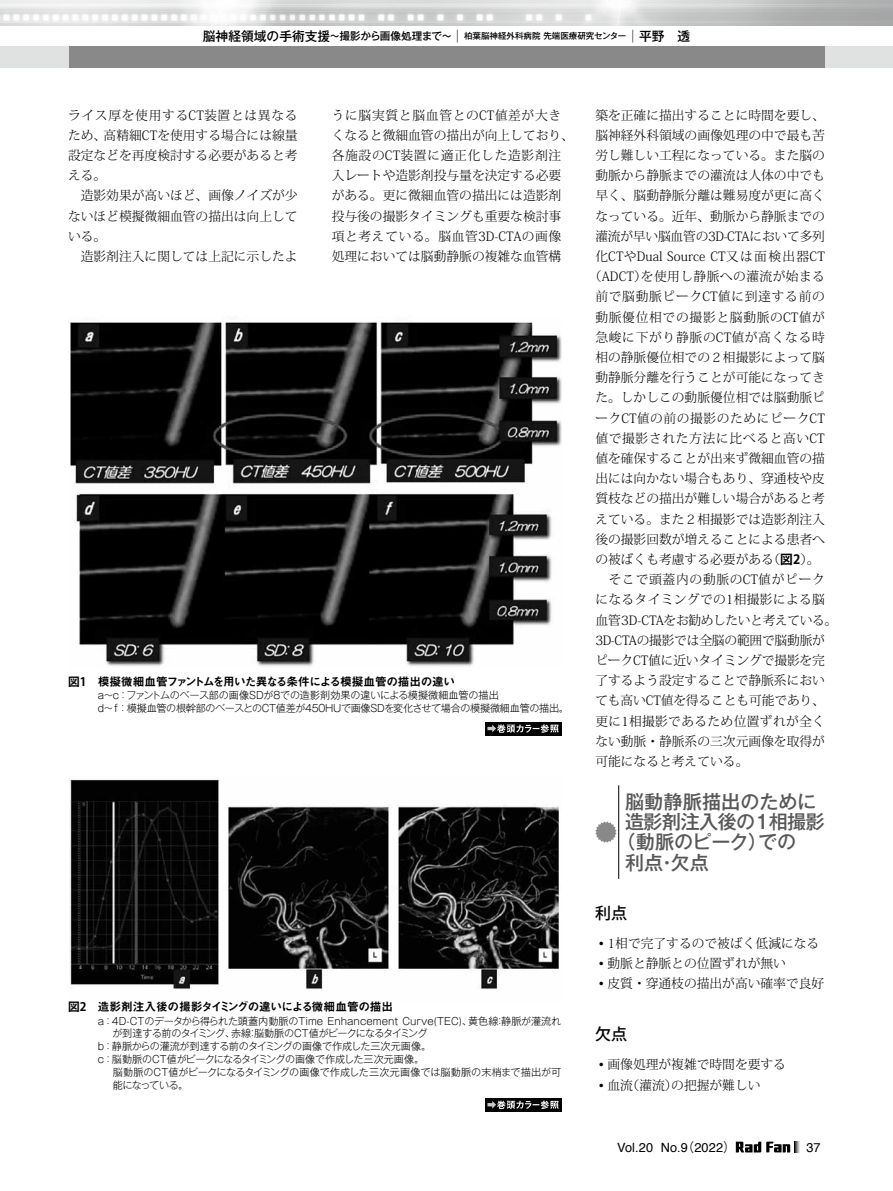
<style>
.page{position:relative;width:893px;height:1191px;background:#fff}
.page>*{position:absolute;margin:0;border:0;box-sizing:border-box;transform-origin:0 0}
.t1{font:500 19.2px "Gothic MB101 Pro";letter-spacing:-.01em;color:#595757}
.t2{font:500 19.2px "Gothic MB101 Pro";letter-spacing:-.03em;color:#595757}
.t3{font:500 15.9px "Koz Go Pro";color:#000}
.t4{font:300 12.75px/20.2px "Koz Min Pro";color:#000}
.t5{font:300 12.75px "Koz Min Pro";letter-spacing:.055em;color:#000}
.t6{font:300 12.75px "Koz Min Pro";letter-spacing:.025em;color:#000}
.t7{font:300 12.75px "Koz Min Pro";letter-spacing:-.03em;color:#000}
.t8{font:300 12.75px "Koz Min Pro";letter-spacing:.035em;color:#000}
.t9{font:300 12.75px "Koz Min Pro";letter-spacing:.045em;color:#000}
.t10{font:12.75px "Helvetica";letter-spacing:.01em;color:#000}
.t11{font:300 12.75px "Koz Min Pro";letter-spacing:.05em;color:#000}
.t12{font:11.7px "Midashi Go Pro MB31";letter-spacing:-.03em;color:#000}
.t13{font:300 10.05px/12.8px "Gothic MB101 Pro";letter-spacing:-.02em;color:#000}
.t14{font:300 10.05px "Gothic MB101 Pro";letter-spacing:.005em;color:#000}
.t15{font:300 10.05px "Gothic MB101 Pro";color:#000}
.t16{font:300 10.05px "Gothic MB101 Pro";letter-spacing:-.07em;color:#000}
.t17{font:300 10.05px "Gothic MB101 Pro";letter-spacing:-.055em;color:#000}
.t18{font:500 8.55px "Gothic MB101 Pro";color:#000}
.s1{font-size:12.75px}
.s2{font-size:10.65px}
.s3{font-family:"Koz Go Pro";font-weight:700}
.s4{font-family:"Gothic BBB Pro";font-weight:500}
</style>
<div class="page">
<div style="left:68px;top:47px;width:757px;height:21px;background:#898989"></div>
<div style="left:825px;top:47px;width:68px;height:21px;background:#e0e1e1"></div>
<div style="left:0;top:47px;width:68px;height:21px;background:#e0e1e1"></div>
<svg style="left:736px;top:1141px;width:64px;height:11px"></svg>
<svg style="left:595px;top:821px;width:22px;height:21px"></svg>
<hr style="left:618px;top:785px;width:1px;height:94px;background:#000">
<img style="left:70px;top:779px;width:489px;height:211px">
<img style="left:70px;top:322px;width:491px;height:345px">
<img style="left:0;top:0;width:893px;height:26px">
<div style="left:485px;top:1098px;width:76px;height:13px;background:#000"></div>
<svg style="left:487px;top:1100px;width:72px;height:9px"></svg>
<div style="left:485px;top:722px;width:76px;height:13px;background:#000"></div>
<svg style="left:487px;top:724px;width:72px;height:8px"></svg>
<p class="t18" style="left:203px;top:29px;width:489px"><span class="s1">脳神経領域の手術支援</span><span class="s2">〜撮影から画像処理まで〜</span><span class="s1">│</span>柏葉脳神経外科病院 先端医療研究センター<span class="s1">│平野　透</span></p>
<p class="t4" style="left:68px;top:104px;width:231px">ライス厚を使用するCT装置とは異なるため、高精細CTを使用する場合には線量設定などを再度検討する必要があると考える。<br>　造影効果が高いほど、画像ノイズが少ないほど模擬微細血管の描出は向上している。<br>　造影剤注入に関しては上記に示したよ</p>
<p class="t4" style="left:332px;top:104px;width:244px">うに脳実質と脳血管とのCT値差が大きくなると微細血管の描出が向上しており、各施設のCT装置に適正化した造影剤注入レートや造影剤投与量を決定する必要がある。更に微細血管の描出には造影剤投与後の撮影タイミングも重要な検討事項と考えている。脳血管3D-CTAの画像処理においては脳動静脈の複雑な血管構</p>
<p class="t4" style="left:595px;top:104px;width:231px">築を正確に描出することに時間を要し、</p>
<p class="t4" style="left:595px;top:125px;width:231px">脳神経外科領域の画像処理の中で最も苦</p>
<p class="t4" style="left:595px;top:145px;width:231px">労し難しい工程になっている。また脳の</p>
<p class="t4" style="left:595px;top:165px;width:231px">動脈から静脈までの灌流は人体の中でも</p>
<p class="t4" style="left:595px;top:185px;width:231px">早く、脳動静脈分離は難易度が更に高く</p>
<p class="t4" style="left:595px;top:205px;width:231px">なっている。近年、動脈から静脈までの</p>
<p class="t4" style="left:595px;top:226px;width:231px">灌流が早い脳血管の3D-CTAにおいて多列</p>
<p class="t4" style="left:595px;top:246px;width:231px">化CTやDual Source CT又は面検出器CT</p>
<p class="t8" style="left:589px;top:267px;width:238px">（ADCT）を使用し静脈への灌流が始まる</p>
<p class="t5" style="left:595px;top:288px;width:231px">前で脳動脈ピークCT値に到達する前の</p>
<p class="t5" style="left:595px;top:308px;width:231px">動脈優位相での撮影と脳動脈のCT値が</p>
<p class="t5" style="left:595px;top:328px;width:231px">急峻に下がり静脈のCT値が高くなる時</p>
<p class="t4" style="left:595px;top:347px;width:231px">相の静脈優位相での２相撮影によって脳</p>
<p class="t4" style="left:595px;top:367px;width:231px">動静脈分離を行うことが可能になってき</p>
<p class="t4" style="left:595px;top:387px;width:231px">た。しかしこの動脈優位相では脳動脈ピ</p>
<p class="t9" style="left:595px;top:409px;width:231px">ークCT値の前の撮影のためにピークCT</p>
<p class="t11" style="left:595px;top:429px;width:231px">値で撮影された方法に比べると高いCT</p>
<p class="t4" style="left:595px;top:448px;width:231px">値を確保することが出来ず微細血管の描</p>
<p class="t4" style="left:595px;top:468px;width:231px">出には向かない場合もあり、穿通枝や皮</p>
<p class="t4" style="left:595px;top:488px;width:231px">質枝などの描出が難しい場合があると考</p>
<p class="t4" style="left:595px;top:508px;width:231px">えている。また２相撮影では造影剤注入</p>
<p class="t4" style="left:595px;top:528px;width:231px">後の撮影回数が増えることによる患者へ</p>
<p class="t4" style="left:595px;top:549px;width:226px">の被ばくも考慮する必要がある（<span class="s3">図2</span>）。</p>
<p class="t5" style="left:595px;top:570px;width:231px">　そこで頭蓋内の動脈のCT値がピーク</p>
<p class="t6" style="left:595px;top:591px;width:231px">になるタイミングでの1相撮影による脳</p>
<p class="t7" style="left:595px;top:611px;width:243px">血管3D-CTAをお勧めしたいと考えている。</p>
<p class="t4" style="left:595px;top:629px;width:231px">3D-CTAの撮影では全脳の範囲で脳動脈が</p>
<p class="t4" style="left:595px;top:650px;width:231px">ピークCT値に近いタイミングで撮影を完</p>
<p class="t4" style="left:595px;top:670px;width:231px">了するよう設定することで静脈系におい</p>
<p class="t4" style="left:595px;top:690px;width:231px">ても高いCT値を得ることも可能であり、</p>
<p class="t6" style="left:595px;top:712px;width:231px">更に1相撮影であるため位置ずれが全く</p>
<p class="t4" style="left:595px;top:730px;width:231px">ない動脈・静脈系の三次元画像を取得が</p>
<p class="t4" style="left:595px;top:751px;width:155px">可能になると考えている。</p>
<h1 class="t1" style="left:625px;top:786px;width:193px">脳動静脈描出のために</h1>
<h1 class="t2" style="left:625px;top:806px;width:201px">造影剤注入後の1相撮影</h1>
<h1 class="t1" style="left:617px;top:826px;width:181px">（動脈のピーク）での</h1>
<h1 class="t1" style="left:625px;top:846px;width:85px">利点・欠点</h1>
<p class="t3" style="left:595px;top:903px;width:33px">利点</p>
<p class="t4" style="left:598px;top:933px;width:222px">• 1相で完了するので被ばく低減になる</p>
<p class="t4" style="left:598px;top:953px;width:189px">• 動脈と静脈との位置ずれが無い</p>
<p class="t4" style="left:598px;top:973px;width:227px">• 皮質・穿通枝の描出が高い確率で良好</p>
<p class="t3" style="left:595px;top:1024px;width:33px">欠点</p>
<p class="t4" style="left:598px;top:1054px;width:189px">• 画像処理が複雑で時間を要する</p>
<p class="t4" style="left:598px;top:1074px;width:164px">• 血流（灌流）の把握が難しい</p>
<p class="t12" style="left:68px;top:672px;width:389px"><span class="s3">図1</span> 模擬微細血管ファントムを用いた異なる条件による模擬血管の描出の違い</p>
<p class="t13" style="left:98px;top:687px;width:473px">a～c：ファントムのベース部の画像SDが8での造影剤効果の違いによる模擬微細血管の描出<br>d～f：模擬血管の根幹部のベースとのCT値差が450HUで画像SDを変化させて場合の模擬微細血管の描出。</p>
<p class="t12" style="left:68px;top:997px;width:326px"><span class="s3">図2</span> 造影剤注入後の撮影タイミングの違いによる微細血管の描出</p>
<p class="t14" style="left:98px;top:1012px;width:465px">a：4D-CTのデータから得られた頭蓋内動脈のTime Enhancement Curve(TEC)、黄色線：静脈が灌流れ</p>
<p class="t16" style="left:112px;top:1025px;width:317px">が到達する前のタイミング、赤線：脳動脈のCT値がピークになるタイミング</p>
<p class="t13" style="left:98px;top:1038px;width:335px">b：静脈からの灌流が到達する前のタイミングの画像で作成した三次元画像。</p>
<p class="t13" style="left:98px;top:1051px;width:328px">c：脳動脈のCT値がピークになるタイミングの画像で作成した三次元画像。</p>
<p class="t15" style="left:113px;top:1063px;width:450px">脳動脈のCT値がピークになるタイミングの画像で作成した三次元画像では脳動脈の末梢まで描出が可</p>
<p class="t17" style="left:113px;top:1076px;width:77px">能になっている。</p>
<p class="t10" style="left:617px;top:1137px;width:120px">Vol.20 No.9<span class="s4">（</span>2022<span class="s4">）</span></p>
<p class="t10" style="left:806px;top:1137px;width:16px">37</p>
</div>
